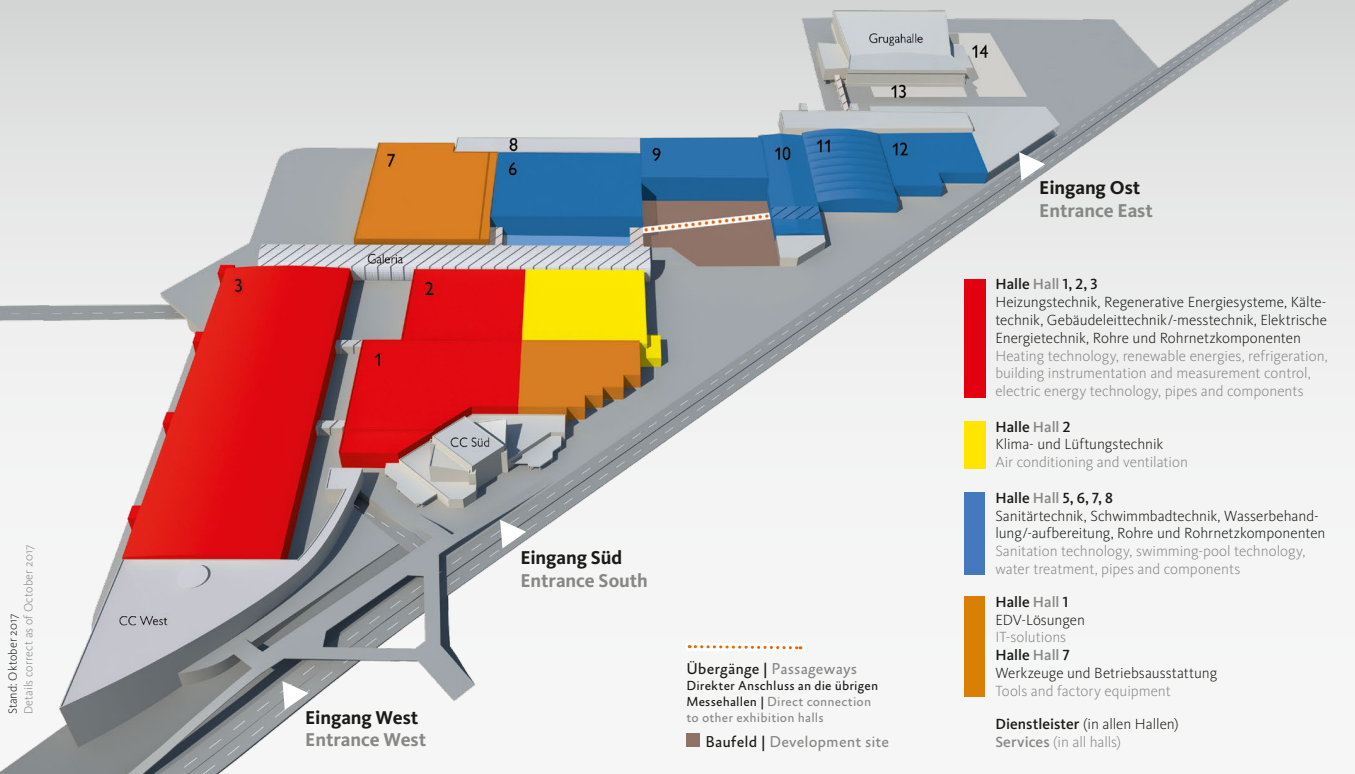
<style>
.page{position:relative;width:1355px;height:774px;background:#fff}
.page>*{position:absolute;margin:0;border:0;box-sizing:border-box;transform-origin:0 0}
.t1{font:700 19.25px "Kievit OT";letter-spacing:-.005em;color:#878786}
.t2{font:700 19.25px "Kievit OT";letter-spacing:-.005em;color:#1a1a18}
.t3{font:15.92px "Absara Sans TF";letter-spacing:.005em;color:#878786}
.t4{font:300 15.22px/17.8px "Kievit OT";letter-spacing:-.005em;color:#1a1a18}
.t5{font:300 15.22px/17.8px "Kievit OT";letter-spacing:-.005em;color:#878786}
.t6{font:13.3px/15.9px "Absara Sans TF";letter-spacing:.01em;color:#1a1a18}
.t7{font:300 12.25px "Kievit OT";letter-spacing:.01em;color:#878786}
.t8{font:300 12.25px "Kievit OT";letter-spacing:.015em;color:#1a1a18}
.s1{color:#1a1a18}
.s2{color:#878786}
.s3{font-weight:500}
.s4{font-weight:500;color:#878786}
.s5{font-weight:500;color:#1a1a18}
</style>
<div class="page">
<img style="left:0;top:0;width:1354px;height:774px">
<svg style="left:1018px;top:152px;width:27px;height:29px"></svg>
<svg style="left:500px;top:520px;width:26px;height:28px"></svg>
<svg style="left:282px;top:681px;width:26px;height:29px"></svg>
<div style="left:964px;top:279px;width:21px;height:118px;background:#e3000f"></div>
<div style="left:964px;top:421px;width:21px;height:48px;background:#ffe500"></div>
<div style="left:964px;top:492px;width:21px;height:83px;background:#4579bd"></div>
<div style="left:964px;top:596px;width:21px;height:101px;background:#d98004"></div>
<div style="left:686px;top:733px;width:14px;height:14px;background:#8f7367"></div>
<svg style="left:686px;top:643px;width:118px;height:8px"></svg>
<svg style="left:689px;top:643px;width:112px;height:8px"></svg>
<p class="t7" style="left:21px;top:714px;width:171px;rotate:-90deg">Details correct as of October 2017</p>
<p class="t8" style="left:5px;top:714px;width:103px;rotate:-90deg">Stand: Oktober 2017</p>
<p class="t2" style="left:305px;top:706px;width:115px">Eingang West</p>
<p class="t1" style="left:305px;top:728px;width:122px">Entrance West</p>
<p class="t2" style="left:520px;top:546px;width:103px">Eingang Süd</p>
<p class="t1" style="left:520px;top:569px;width:129px">Entrance South</p>
<p class="t3" style="left:686px;top:661px;width:172px"><span class="s1">Übergänge |</span> Passageways</p>
<p class="t6" style="left:686px;top:678px;width:193px">Direkter Anschluss an die übrigen<br>Messehallen | <span class="s2">Direct connection to other exhibition halls</span></p>
<p class="t2" style="left:1039px;top:176px;width:102px">Eingang Ost</p>
<p class="t1" style="left:1039px;top:198px;width:115px">Entrance East</p>
<p class="t4" style="left:995px;top:275px;width:333px"><span class="s3">Halle</span> <span class="s4">Hall</span> <span class="s3">1, 2, 3<br></span>Heizungstechnik, Regenerative Energiesysteme, Kälte&shy;technik, Gebäudeleittechnik/-messtechnik, Elektrische Energietechnik, Rohre und Rohrnetzkomponenten</p>
<p class="t5" style="left:995px;top:346px;width:334px">Heating technology, renewable energies, refrigeration, building instrumentation and measurement control, electric energy technology, pipes and components</p>
<p class="t4" style="left:995px;top:417px;width:170px"><span class="s3">Halle</span> <span class="s4">Hall</span> <span class="s3">2<br></span>Klima- und Lüftungstechnik</p>
<p class="t5" style="left:995px;top:453px;width:194px">Air conditioning and ventilation</p>
<p class="t4" style="left:995px;top:489px;width:332px"><span class="s3">Halle</span> <span class="s4">Hall</span> <span class="s3">5, 6, 7, 8<br></span>Sanitärtechnik, Schwimmbadtechnik, Wasserbehand&shy;lung/-aufbereitung, Rohre und Rohrnetzkomponenten</p>
<p class="t5" style="left:995px;top:542px;width:311px">Sanitation technology, swimming-pool technology, water treatment, pipes and components</p>
<p class="t4" style="left:995px;top:593px;width:91px"><span class="s3">Halle</span> <span class="s4">Hall</span> <span class="s3">1<br></span>EDV-Lösungen</p>
<p class="t4" style="left:995px;top:628px;width:223px"><span class="s2">IT-solutions<br></span><span class="s3">Halle</span> <span class="s4">Hall</span> <span class="s3">7<br></span>Werkzeuge und Betriebsausstattung</p>
<p class="t5" style="left:995px;top:674px;width:185px;line-height:33.1px">Tools and factory equipment<br><span class="s5">Dienstleister</span> <span class="s1">(in allen Hallen)</span></p>
<p class="t3" style="left:705px;top:733px;width:185px"><span class="s1">Baufeld |</span> Development site</p>
<p class="t5" style="left:995px;top:732px;width:127px"><span class="s3">Services</span> (in all halls)</p>
</div>
